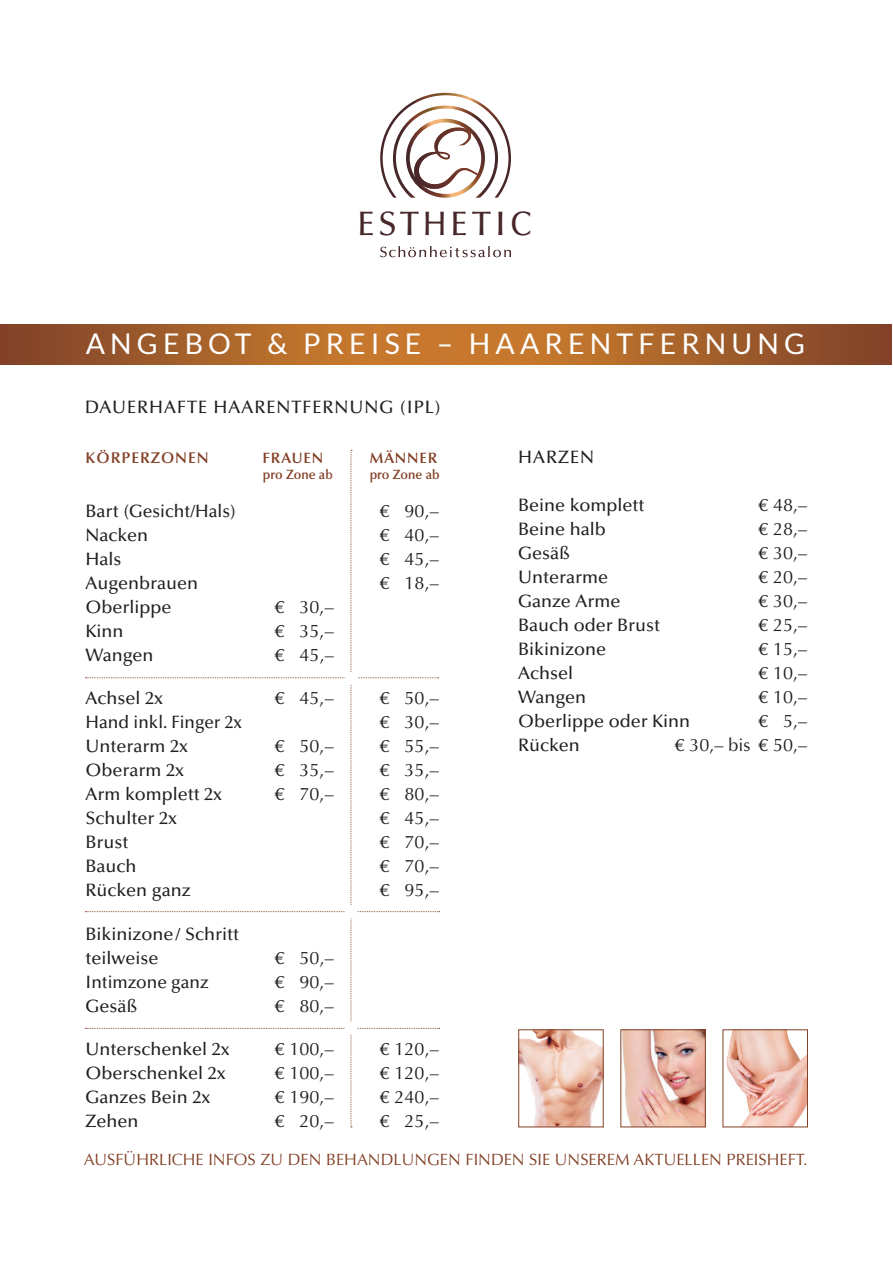
<style>
.page{position:relative;width:893px;height:1263px;background:#fff}
.page>*{position:absolute;margin:0;border:0;box-sizing:border-box;transform-origin:0 0}
.t1{font:500 34.05px "Optima";letter-spacing:.11em;color:#47272a}
.t2{font:28.5px "Lato";letter-spacing:.18em;color:#fff}
.Preise{font:500 18px "Optima";color:#231f20}
.Preise-2{font:18px "Optima";color:#231f20}
.Preise-3{font:500 18px "Optima";letter-spacing:.055em;color:#231f20}
.Preise-4{font:500 18px "Optima";color:#231f20;scale:.96 1}
.t3{font:16.35px "Optima";color:#834027}
.t4{font:600 15.6px "Optima";letter-spacing:.06em;color:#834027}
.t5{font:600 15px "Optima";letter-spacing:.06em;color:#834027}
.t6{font:600 13.5px "Optima";color:#834027;scale:.95 1}
</style>
<div class="page">
<svg style="left:380px;top:246px;width:131px;height:11px"></svg>
<svg style="left:380px;top:93px;width:131px;height:105px"></svg>
<div style="left:807px;top:324px;width:85px;height:40px;background:#874729"></div>
<img style="left:0;top:324px;width:807px;height:40px">
<svg style="left:85px;top:449px;width:355px;height:678px"></svg>
<div style="left:345px;top:1022px;width:12px;height:12px;background:#fff;border-radius:50%"></div>
<div style="left:345px;top:906px;width:12px;height:12px;background:#fff;border-radius:50%"></div>
<div style="left:345px;top:672px;width:13px;height:12px;background:#fff;border-radius:50%"></div>
<img style="left:520px;top:1031px;width:82px;height:94px">
<div style="left:518px;top:1029px;width:86px;height:98px;border:1px solid #834027"></div>
<img style="left:622px;top:1031px;width:82px;height:94px">
<div style="left:620px;top:1029px;width:86px;height:98px;border:1px solid #834027"></div>
<img style="left:726px;top:1031px;width:80px;height:94px">
<div style="left:722px;top:1029px;width:86px;height:98px;border:1px solid #834027"></div>
<p class="t1" style="left:358px;top:204px;width:176px">ESTHETIC</p>
<p class="t2" style="left:86px;top:328px;width:721px">ANGEBOT &amp; PREISE – HAARENTFERNUNG</p>
<p class="Preise-3" style="left:85px;top:397px;width:357px">DAUERHAFTE HAARENTFERNUNG (IPL)</p>
<p class="t4" style="left:86px;top:448px;width:124px">KÖRPERZONEN</p>
<p class="t5" style="left:262px;top:449px;width:62px">FRAUEN</p>
<p class="t5" style="left:370px;top:449px;width:69px">MÄNNER</p>
<p class="t6" style="left:263px;top:467px;width:75px">pro Zone ab</p>
<p class="t6" style="left:370px;top:467px;width:75px">pro Zone ab</p>
<p class="Preise" style="left:86px;top:501px;width:152px">Bart (Gesicht/Hals)</p>
<p class="Preise-2" style="left:380px;top:500px;width:61px">€ 90,–</p>
<p class="Preise" style="left:86px;top:525px;width:64px">Nacken</p>
<p class="Preise-2" style="left:380px;top:524px;width:61px">€ 40,–</p>
<p class="Preise" style="left:86px;top:549px;width:37px">Hals</p>
<p class="Preise-2" style="left:380px;top:548px;width:61px">€ 45,–</p>
<p class="Preise" style="left:86px;top:573px;width:114px">Augenbrauen</p>
<p class="Preise-2" style="left:380px;top:572px;width:61px">€ 18,–</p>
<p class="Preise" style="left:86px;top:597px;width:88px">Oberlippe</p>
<p class="Preise-2" style="left:275px;top:596px;width:61px">€ 30,–</p>
<p class="Preise" style="left:86px;top:621px;width:39px">Kinn</p>
<p class="Preise-2" style="left:275px;top:620px;width:61px">€ 35,–</p>
<p class="Preise" style="left:86px;top:645px;width:69px">Wangen</p>
<p class="Preise-2" style="left:275px;top:644px;width:61px">€ 45,–</p>
<p class="Preise" style="left:86px;top:688px;width:79px">Achsel 2x</p>
<p class="Preise-2" style="left:275px;top:688px;width:61px">€ 45,–</p>
<p class="Preise-2" style="left:380px;top:688px;width:61px">€ 50,–</p>
<p class="Preise" style="left:86px;top:712px;width:158px">Hand inkl. Finger 2x</p>
<p class="Preise-2" style="left:380px;top:712px;width:61px">€ 30,–</p>
<p class="Preise" style="left:86px;top:736px;width:104px">Unterarm 2x</p>
<p class="Preise-2" style="left:275px;top:736px;width:61px">€ 50,–</p>
<p class="Preise-2" style="left:380px;top:736px;width:61px">€ 55,–</p>
<p class="Preise" style="left:86px;top:760px;width:100px">Oberarm 2x</p>
<p class="Preise-2" style="left:275px;top:760px;width:61px">€ 35,–</p>
<p class="Preise-2" style="left:380px;top:760px;width:61px">€ 35,–</p>
<p class="Preise" style="left:86px;top:784px;width:138px">Arm komplett 2x</p>
<p class="Preise-2" style="left:275px;top:784px;width:61px">€ 70,–</p>
<p class="Preise-2" style="left:380px;top:784px;width:61px">€ 80,–</p>
<p class="Preise" style="left:86px;top:808px;width:93px">Schulter 2x</p>
<p class="Preise-2" style="left:380px;top:808px;width:61px">€ 45,–</p>
<p class="Preise" style="left:86px;top:832px;width:44px">Brust</p>
<p class="Preise-2" style="left:380px;top:832px;width:61px">€ 70,–</p>
<p class="Preise" style="left:86px;top:856px;width:52px">Bauch</p>
<p class="Preise-2" style="left:380px;top:856px;width:61px">€ 70,–</p>
<p class="Preise" style="left:86px;top:880px;width:107px">Rücken ganz</p>
<p class="Preise-2" style="left:380px;top:880px;width:61px">€ 95,–</p>
<p class="Preise" style="left:86px;top:924px;width:155px">Bikinizone/ Schritt</p>
<p class="Preise" style="left:86px;top:948px;width:74px">teilweise</p>
<p class="Preise-2" style="left:275px;top:947px;width:61px">€ 50,–</p>
<p class="Preise-4" style="left:86px;top:972px;width:130px">Intimzone ganz</p>
<p class="Preise-2" style="left:275px;top:971px;width:61px">€ 90,–</p>
<p class="Preise" style="left:86px;top:996px;width:54px">Gesäß</p>
<p class="Preise-2" style="left:275px;top:995px;width:61px">€ 80,–</p>
<p class="Preise" style="left:86px;top:1039px;width:146px">Unterschenkel 2x</p>
<p class="Preise-2" style="left:275px;top:1039px;width:61px">€ 100,–</p>
<p class="Preise-2" style="left:380px;top:1039px;width:61px">€ 120,–</p>
<p class="Preise" style="left:86px;top:1063px;width:142px">Oberschenkel 2x</p>
<p class="Preise-2" style="left:275px;top:1063px;width:61px">€ 100,–</p>
<p class="Preise-2" style="left:380px;top:1063px;width:61px">€ 120,–</p>
<p class="Preise" style="left:86px;top:1087px;width:126px">Ganzes Bein 2x</p>
<p class="Preise-2" style="left:275px;top:1087px;width:61px">€ 190,–</p>
<p class="Preise-2" style="left:380px;top:1087px;width:61px">€ 240,–</p>
<p class="Preise" style="left:86px;top:1111px;width:55px">Zehen</p>
<p class="Preise-2" style="left:275px;top:1111px;width:61px">€ 20,–</p>
<p class="Preise-2" style="left:380px;top:1111px;width:61px">€ 25,–</p>
<p class="Preise" style="left:518px;top:447px;width:77px">HARZEN</p>
<p class="Preise" style="left:518px;top:495px;width:128px">Beine komplett</p>
<p class="Preise-2" style="left:758px;top:494px;width:51px">€ 48,–</p>
<p class="Preise" style="left:518px;top:519px;width:89px">Beine halb</p>
<p class="Preise-2" style="left:758px;top:518px;width:51px">€ 28,–</p>
<p class="Preise" style="left:518px;top:543px;width:54px">Gesäß</p>
<p class="Preise-2" style="left:758px;top:542px;width:51px">€ 30,–</p>
<p class="Preise" style="left:518px;top:567px;width:92px">Unterarme</p>
<p class="Preise-2" style="left:758px;top:566px;width:51px">€ 20,–</p>
<p class="Preise" style="left:518px;top:591px;width:104px">Ganze Arme</p>
<p class="Preise-2" style="left:758px;top:590px;width:51px">€ 30,–</p>
<p class="Preise" style="left:518px;top:615px;width:143px">Bauch oder Brust</p>
<p class="Preise-2" style="left:758px;top:614px;width:51px">€ 25,–</p>
<p class="Preise" style="left:518px;top:639px;width:89px">Bikinizone</p>
<p class="Preise-2" style="left:758px;top:638px;width:51px">€ 15,–</p>
<p class="Preise" style="left:518px;top:663px;width:57px">Achsel</p>
<p class="Preise-2" style="left:758px;top:662px;width:51px">€ 10,–</p>
<p class="Preise" style="left:518px;top:687px;width:69px">Wangen</p>
<p class="Preise-2" style="left:758px;top:686px;width:51px">€ 10,–</p>
<p class="Preise" style="left:518px;top:711px;width:174px">Oberlippe oder Kinn</p>
<p class="Preise-2" style="left:758px;top:710px;width:51px">€ 5,–</p>
<p class="Preise" style="left:518px;top:735px;width:63px">Rücken</p>
<p class="Preise-2" style="left:674px;top:734px;width:134px">€ 30,– bis € 50,–</p>
<p class="t3" style="left:84px;top:1150px;width:725px">AUSFÜHRLICHE INFOS ZU DEN BEHANDLUNGEN FINDEN SIE UNSEREM AKTUELLEN PREISHEFT.</p>
</div>
